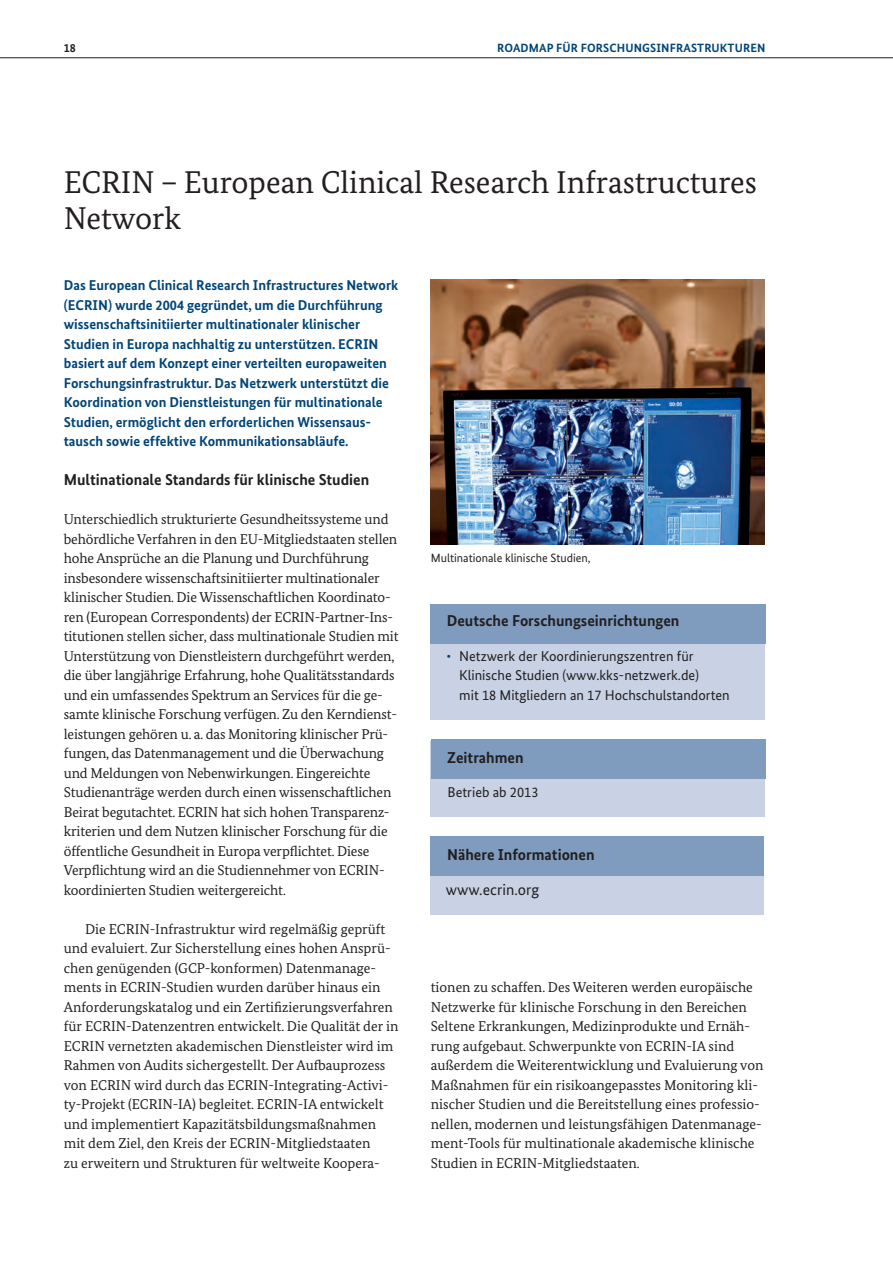
<style>
.page{position:relative;width:893px;height:1263px;background:#fff}
.page>*{position:absolute;margin:0;border:0;box-sizing:border-box;transform-origin:0 0}
.t1{font:31.5px/36px "Bundes Serif";color:#231f20}
.t2{font:700 15.75px "Bundes Sans";color:#231f20}
.t3{font:15.75px "Bundes Sans";color:#231f20}
.t4{font:14.25px/19.5px "Bundes Serif";letter-spacing:-.01em;color:#231f20}
.t5{font:700 14.25px/19.5px "Bundes Sans";color:#004578}
.t6{font:14.25px/19.5px "Bundes Sans";color:#231f20}
.t7{font:700 12px "Bundes Sans";letter-spacing:.01em;color:#004578}
.t8{font:12px "Bundes Sans";color:#231f20}
.t9{font:700 12px "Bundes Sans";color:#231f20}
.s1{color:#004578}
</style>
<div class="page">
<hr style="left:0;top:57px;width:893px;height:1px;background:#231f20">
<img style="left:430px;top:280px;width:335px;height:265px">
<div style="left:430px;top:640px;width:335px;height:79px;background:#c8d2e4"></div>
<div style="left:430px;top:604px;width:335px;height:40px;background:#7f9bbe"></div>
<div style="left:431px;top:742px;width:334px;height:75px;background:#c8d2e4"></div>
<div style="left:431px;top:739px;width:334px;height:39px;background:#7f9bbe"></div>
<div style="left:431px;top:875px;width:333px;height:39px;background:#c8d2e4"></div>
<div style="left:431px;top:836px;width:333px;height:39px;background:#7f9bbe"></div>
<p class="t9" style="left:64px;top:40px;width:13px">18</p>
<p class="t7" style="left:497px;top:40px;width:270px">ROADMAP FÜR FORSCHUNGSINFRASTRUKTUREN</p>
<h1 class="t1" style="left:64px;top:164px;width:695px">ECRIN – European Clinical Research Infrastructures<br>Network</h1>
<p class="t5" style="left:64px;top:275px;width:336px">Das European Clinical Research Infrastructures Network (ECRIN) wurde 2004 gegründet, um die Durchführung wissenschaftsinitiierter multinationaler klinischer Studien in Europa nachhaltig zu unterstützen. ECRIN basiert auf dem Konzept einer verteilten europaweiten Forschungsinfrastruktur. Das Netzwerk unterstützt die Koordination von Dienstleistungen für multinationale Studien, ermöglicht den erforderlichen Wissensaus&shy;tausch sowie effektive Kommunikationsabläufe.</p>
<p class="t2" style="left:64px;top:470px;width:307px">Multinationale Standards für klinische Studien</p>
<p class="t4" style="left:64px;top:509px;width:336px">Unterschiedlich strukturierte Gesundheitssysteme und behördliche Verfahren in den EU-Mitgliedstaaten stellen hohe Ansprüche an die Planung und Durchführung insbesondere wissenschaftsinitiierter multinationaler klinischer Studien. Die Wissenschaftlichen Koordinato&shy;ren (European Correspondents) der ECRIN-Partner-Ins&shy;titutionen stellen sicher, dass multinationale Studien mit Unterstützung von Dienstleistern durchgeführt werden, die über langjährige Erfahrung, hohe Qualitätsstandards und ein umfassendes Spektrum an Services für die ge&shy;samte klinische Forschung verfügen. Zu den Kerndienst&shy;leistungen gehören u. a. das Monitoring klinischer Prü&shy;fungen, das Datenmanagement und die Überwachung und Meldungen von Nebenwirkungen. Eingereichte Studienanträge werden durch einen wissenschaftlichen Beirat begutachtet. ECRIN hat sich hohen Transparenz&shy;kriterien und dem Nutzen klinischer Forschung für die öffentliche Gesundheit in Europa verpflichtet. Diese Verpflichtung wird an die Studiennehmer von ECRIN&shy;koordinierten Studien weitergereicht.</p>
<p class="t4" style="left:64px;top:919px;width:336px;text-indent:21px">Die ECRIN-Infrastruktur wird regelmäßig geprüft und evaluiert. Zur Sicherstellung eines hohen Ansprü&shy;chen genügenden (GCP-konformen) Datenmanage&shy;ments in ECRIN-Studien wurden darüber hinaus ein Anforderungskatalog und ein Zertifizierungsverfahren für ECRIN-Datenzentren entwickelt. Die Qualität der in ECRIN vernetzten akademischen Dienstleister wird im Rahmen von Audits sichergestellt. Der Aufbauprozess von ECRIN wird durch das ECRIN-Integrating-Activi&shy;ty-Projekt (ECRIN-IA) begleitet. ECRIN-IA entwickelt und implementiert Kapazitätsbildungsmaßnahmen mit dem Ziel, den Kreis der ECRIN-Mitgliedstaaten<br>zu erweitern und Strukturen für weltweite Koopera-</p>
<p class="t8" style="left:431px;top:551px;width:161px">Multinationale klinische Studien,</p>
<p class="t2" style="left:447px;top:611px;width:234px">Deutsche Forschungseinrichtungen</p>
<p class="t6" style="left:459px;top:646px;width:272px;text-indent:-13px"><span class="s1">•</span> Netzwerk der Koordinierungszentren für<br>Klinische Studien (www.kks-netzwerk.de)<br>mit 18 Mitgliedern an 17 Hochschulstandorten</p>
<p class="t2" style="left:447px;top:748px;width:78px">Zeitrahmen</p>
<p class="t6" style="left:447px;top:782px;width:92px">Betrieb ab 2013</p>
<p class="t2" style="left:447px;top:845px;width:149px">Nähere Informationen</p>
<p class="t3" style="left:446px;top:880px;width:95px">www.ecrin.org</p>
<p class="t4" style="left:431px;top:977px;width:334px">tionen zu schaffen. Des Weiteren werden europäische Netzwerke für klinische Forschung in den Bereichen Seltene Erkrankungen, Medizinprodukte und Ernäh&shy;rung aufgebaut. Schwerpunkte von ECRIN-IA sind außerdem die Weiterentwicklung und Evaluierung von Maßnahmen für ein risikoangepasstes Monitoring kli&shy;nischer Studien und die Bereitstellung eines professio&shy;nellen, modernen und leistungsfähigen Datenmanage&shy;ment-Tools für multinationale akademische klinische Studien in ECRIN-Mitgliedstaaten.</p>
</div>
